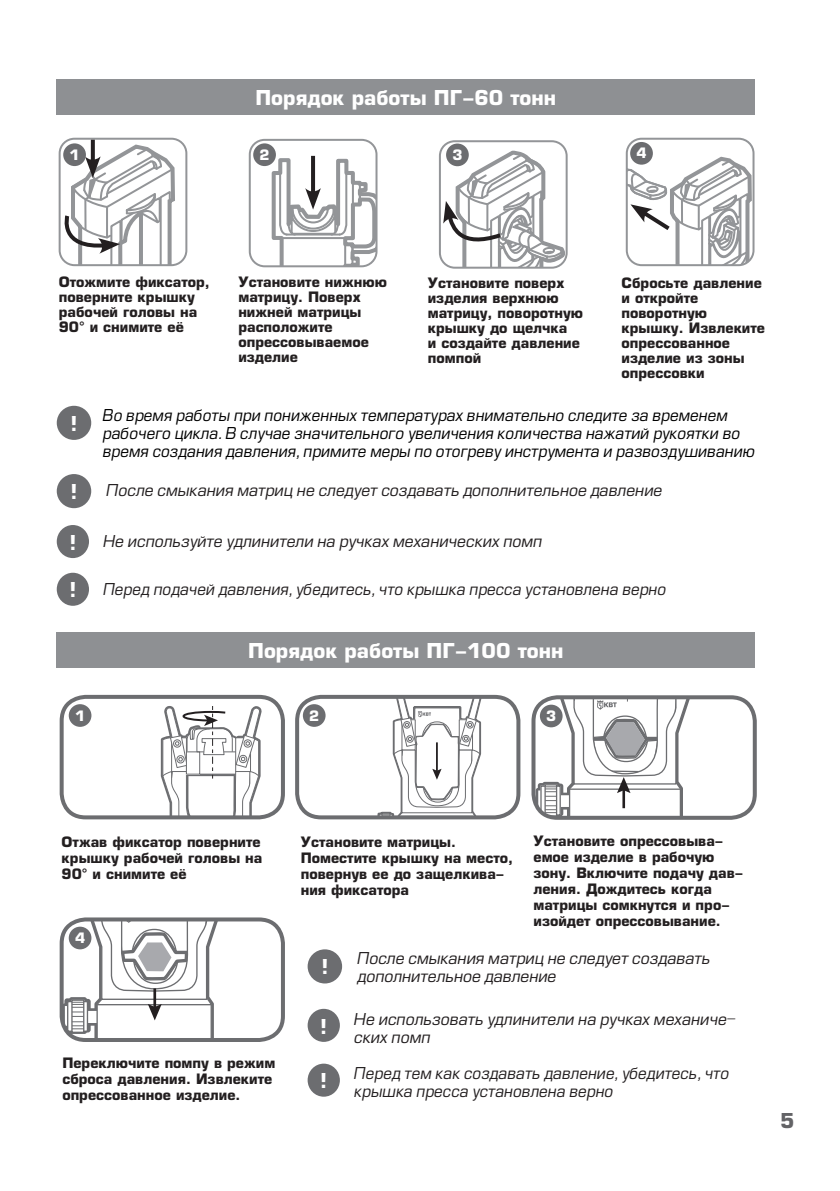
<style>
.page{position:relative;width:840px;height:1191px;background:#fff}
.page>*{position:absolute;margin:0;border:0;box-sizing:border-box;transform-origin:0 0}
.КВТ_Заголовок{font:700 20px "Europe";color:#fff}
.Основной{font:700 20px "Europe";color:#fff}
.t1{font:700 20px "Europe";color:#636366}
.КВТ_выделение_курсив{font:italic 16px/18px "Europe";color:#231f20}
.КВТ_маркировочный_сп{font:italic 16px/18px "Europe";letter-spacing:.005em;color:#000}
.КВТ_Выделение_жирным{font:700 14px/16px "Europe";color:#231f20}
.Подписи{font:700 14px/15px "Europe";color:#231f20}
.Круг{font:700 14px "Europe";color:#fff}
</style>
<div class="page">
<div style="left:625px;top:138px;width:129px;height:128px;border:2px solid #939598;border-radius:15px"></div>
<svg style="left:626px;top:155px;width:127px;height:110px"></svg>
<div style="left:438px;top:140px;width:129px;height:129px;border:2px solid #939598;border-radius:15px"></div>
<div style="left:248px;top:139px;width:129px;height:128px;border:2px solid #939598;border-radius:15px"></div>
<svg style="left:269px;top:156px;width:107px;height:110px"></svg>
<div style="left:59px;top:138px;width:128px;height:128px;border:2px solid #939598;border-radius:15px"></div>
<svg style="left:58px;top:139px;width:119px;height:126px"></svg>
<div style="left:63px;top:143px;width:23px;height:23px;background:#6c6d70;border-radius:50%"></div>
<div style="left:629px;top:142px;width:23px;height:23px;background:#6c6d70;border-radius:50%"></div>
<div style="left:253px;top:143px;width:23px;height:23px;background:#6c6d70;border-radius:50%"></div>
<div style="left:57px;top:79px;width:697px;height:36px;background:#8e9093"></div>
<div style="left:57px;top:474px;width:34px;height:34px;background:#6c6d70;border-radius:50%"></div>
<div style="left:57px;top:525px;width:32px;height:33px;background:#6c6d70;border-radius:50%"></div>
<div style="left:57px;top:573px;width:32px;height:33px;background:#6c6d70;border-radius:50%"></div>
<div style="left:57px;top:632px;width:697px;height:35px;background:#8e9093"></div>
<div style="left:307px;top:949px;width:35px;height:34px;background:#6c6d70;border-radius:50%"></div>
<div style="left:307px;top:1008px;width:33px;height:33px;background:#6c6d70;border-radius:50%"></div>
<div style="left:307px;top:1063px;width:33px;height:33px;background:#6c6d70;border-radius:50%"></div>
<svg style="left:75px;top:706px;width:187px;height:108px"></svg>
<hr style="left:199px;top:773px;width:36px;height:1px;background:#6c6d70">
<div style="left:60px;top:695px;width:225px;height:124px;border:4px solid #6c6d70;border-radius:24px"></div>
<svg style="left:536px;top:700px;width:154px;height:115px"></svg>
<div style="left:531px;top:695px;width:225px;height:125px;border:4px solid #6c6d70;border-radius:24px"></div>
<svg style="left:317px;top:700px;width:165px;height:114px"></svg>
<div style="left:295px;top:695px;width:225px;height:124px;border:4px solid #6c6d70;border-radius:24px"></div>
<svg style="left:63px;top:922px;width:155px;height:119px"></svg>
<div style="left:60px;top:917px;width:225px;height:125px;border:4px solid #6c6d70;border-radius:24px"></div>
<div style="left:69px;top:704px;width:22px;height:23px;background:#6c6d70;border-radius:50%"></div>
<div style="left:539px;top:704px;width:23px;height:23px;background:#6c6d70;border-radius:50%"></div>
<div style="left:303px;top:704px;width:22px;height:23px;background:#6c6d70;border-radius:50%"></div>
<div style="left:69px;top:926px;width:22px;height:23px;background:#6c6d70;border-radius:50%"></div>
<svg style="left:443px;top:141px;width:122px;height:127px"></svg>
<div style="left:57px;top:406px;width:34px;height:34px;background:#6c6d70;border-radius:50%"></div>
<p class="КВТ_Заголовок" style="left:255px;top:86px;width:302px">Порядок работы ПГ-60 тонн</p>
<p class="Круг" style="left:70px;top:146px;width:12px">1</p>
<p class="Круг" style="left:259px;top:146px;width:12px">2</p>
<p class="Круг" style="left:452px;top:146px;width:12px">3</p>
<p class="Круг" style="left:636px;top:145px;width:12px">4</p>
<p class="Подписи" style="left:59px;top:274px;width:152px">Отожмите фиксатор, поверните крышку рабочей головы на<br>90° и снимите её</p>
<p class="Подписи" style="left:427px;top:275px;width:157px">Установите поверх изделия верхнюю матрицу, поворотную крышку до щелчка<br>и создайте давление помпой</p>
<p class="Подписи" style="left:621px;top:275px;width:145px">Сбросьте давление и откройте поворотную крышку. Извлеките опрессованное изделие из зоны опрессовки</p>
<p class="Подписи" style="left:238px;top:274px;width:150px">Установите нижнюю матрицу. Поверх нижней матрицы расположите опрессовываемое изделие</p>
<p class="Основной" style="left:70px;top:411px;width:8px">!</p>
<p class="КВТ_маркировочный_сп" style="left:103px;top:406px;width:653px">Во время работы при пониженных температурах внимательно следите за временем рабочего цикла. В случае значительного увеличения количества нажатий рукоятки во время создания давления, примите меры по отогреву инструмента и развоздушиванию</p>
<p class="Основной" style="left:70px;top:480px;width:8px">!</p>
<p class="КВТ_выделение_курсив" style="left:106px;top:481px;width:557px">После смыкания матриц не следует создавать дополнительное давление</p>
<p class="Основной" style="left:69px;top:530px;width:8px">!</p>
<p class="КВТ_выделение_курсив" style="left:103px;top:532px;width:440px">Не используйте удлинители на ручках механических помп</p>
<p class="Основной" style="left:69px;top:578px;width:8px">!</p>
<p class="КВТ_выделение_курсив" style="left:103px;top:580px;width:564px">Перед подачей давления, убедитесь, что крышка пресса установлена верно</p>
<p class="КВТ_Заголовок" style="left:248px;top:638px;width:316px">Порядок работы ПГ-100 тонн</p>
<p class="Круг" style="left:75px;top:707px;width:12px">1</p>
<p class="Круг" style="left:309px;top:707px;width:12px">2</p>
<p class="Круг" style="left:546px;top:707px;width:12px">3</p>
<p class="КВТ_Выделение_жирным" style="left:62px;top:833px;width:202px">Отжав фиксатор поверните крышку рабочей головы на<br>90° и снимите её</p>
<p class="КВТ_Выделение_жирным" style="left:533px;top:833px;width:211px">Установите опрессовыва&shy;емое изделие в рабочую зону. Включите подачу дав&shy;ления. Дождитесь когда матрицы сомкнутся и про&shy;изойдет опрессовывание.</p>
<p class="КВТ_Выделение_жирным" style="left:300px;top:833px;width:214px">Установите матрицы.<br>Поместите крышку на место, повернув ее до защелкива&shy;ния фиксатора</p>
<p class="Круг" style="left:75px;top:929px;width:12px">4</p>
<p class="КВТ_Выделение_жирным" style="left:62px;top:1055px;width:214px">Переключите помпу в режим сброса давления. Извлеките опрессованное изделие.</p>
<p class="Основной" style="left:321px;top:955px;width:8px">!</p>
<p class="КВТ_выделение_курсив" style="left:357px;top:949px;width:354px">После смыкания матриц не следует создавать дополнительное давление</p>
<p class="Основной" style="left:320px;top:1014px;width:8px">!</p>
<p class="КВТ_выделение_курсив" style="left:354px;top:1010px;width:383px">Не использовать удлинители на ручках механиче&shy;ских помп</p>
<p class="Основной" style="left:320px;top:1069px;width:8px">!</p>
<p class="КВТ_выделение_курсив" style="left:354px;top:1064px;width:376px">Перед тем как создавать давление, убедитесь, что крышка пресса установлена верно</p>
<p class="t1" style="left:779px;top:1108px;width:16px">5</p>
</div>
